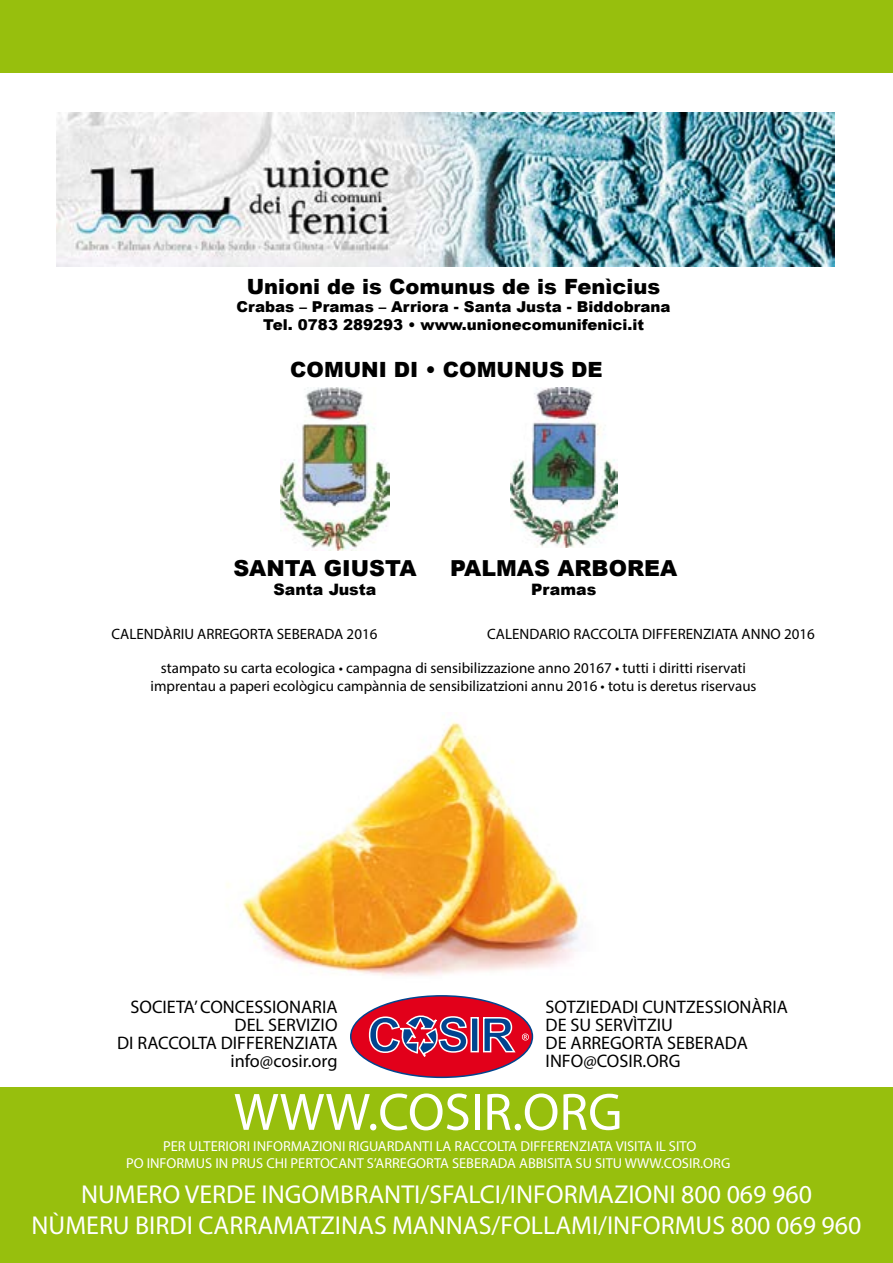
<style>
.page{position:relative;width:893px;height:1263px;background:#fff}
.page>*{position:absolute;margin:0;border:0;box-sizing:border-box;transform-origin:0 0}
.t1{font:53.1px "Myriad Pro";color:#fff}
.t2{font:25.95px/31px "Myriad Pro";color:#fff;text-align:center}
.t3{font:900 22.05px "Arial";color:#000}
.t4{font:900 21px "Arial";color:#000}
.t5{font:18.15px/18px "Myriad Pro";color:#000;text-align:right}
.t6{font:900 15.75px "Arial";color:#000}
.t7{font:15px/18px "Myriad Pro";color:#000;text-align:center}
.t8{font:900 15px/18px "Arial";color:#000;text-align:center}
.t9{font:14.4px/17.2px "Myriad Pro";color:#fff;text-align:center}
</style>
<div class="page">
<div style="left:0;top:0;width:893px;height:72px;background:#97bf0d"></div>
<div style="left:0;top:1086px;width:893px;height:63px;background:#97bf0d"></div>
<div style="left:0;top:1149px;width:893px;height:114px;background:#97bf0d"></div>
<div style="left:351px;top:996px;width:181px;height:81px;background:#e2001a;border-radius:50%"></div>
<div style="left:350px;top:995px;width:183px;height:83px;border:2px solid #00448f;border-radius:50%"></div>
<div style="left:470px;top:1017px;width:9px;height:35px;background:#00448f;border:2px solid #fff"></div>
<svg style="left:368px;top:1015px;width:100px;height:47px"></svg>
<svg style="left:483px;top:1016px;width:46px;height:38px"></svg>
<img style="left:227px;top:721px;width:355px;height:255px">
<img style="left:57px;top:112px;width:778px;height:155px">
<img style="left:281px;top:387px;width:109px;height:163px">
<img style="left:510px;top:387px;width:108px;height:160px">
<h3 class="t4" style="left:247px;top:271px;width:415px">Unioni de is Comunus de is Fenìcius</h3>
<p class="t8" style="left:236px;top:297px;width:436px">Crabas – Pramas – Arriora - Santa Justa - Biddobrana<br>Tel. 0783 289293 • www.unionecomunifenici.it</p>
<h3 class="t4" style="left:290px;top:354px;width:314px">COMUNI DI • COMUNUS DE</h3>
<h3 class="t3" style="left:233px;top:552px;width:185px">SANTA GIUSTA</h3>
<p class="t6" style="left:274px;top:578px;width:104px">Santa Justa</p>
<h3 class="t3" style="left:450px;top:552px;width:229px">PALMAS ARBOREA</h3>
<p class="t6" style="left:531px;top:578px;width:67px">Pramas</p>
<p class="t7" style="left:111px;top:625px;width:267px">CALENDÀRIU ARREGORTA SEBERADA 2016</p>
<p class="t7" style="left:487px;top:625px;width:329px">CALENDARIO RACCOLTA DIFFERENZIATA ANNO 2016</p>
<p class="t7" style="left:151px;top:659px;width:607px">stampato su carta ecologica • campagna di sensibilizzazione anno 20167 • tutti i diritti riservati imprentau a paperi ecològicu campànnia de sensibilizatzioni annu 2016 • totu is deretus riservaus</p>
<p class="t5" style="left:117px;top:997px;width:222px">SOCIETA’ CONCESSIONARIA<br>DEL SERVIZIO<br>DI RACCOLTA DIFFERENZIATA info@cosir.org</p>
<p class="t5" style="left:546px;top:997px;width:244px;text-align:left">SOTZIEDADI CUNTZESSIONÀRIA<br>DE SU SERVÌTZIU<br>DE ARREGORTA SEBERADA<br>INFO@COSIR.ORG</p>
<h1 class="t1" style="left:234px;top:1079px;width:390px">WWW.COSIR.ORG</h1>
<p class="t9" style="left:126px;top:1137px;width:606px">PER ULTERIORI INFORMAZIONI RIGUARDANTI LA RACCOLTA DIFFERENZIATA VISITA IL SITO<br>PO INFORMUS IN PRUS CHI PERTOCANT S’ARREGORTA SEBERADA ABBISITA SU SITU WWW.COSIR.ORG</p>
<h2 class="t2" style="left:32px;top:1178px;width:831px">NUMERO VERDE INGOMBRANTI/SFALCI/INFORMAZIONI 800 069 960<br>NÙMERU BIRDI CARRAMATZINAS MANNAS/FOLLAMI/INFORMUS 800 069 960</h2>
</div>
